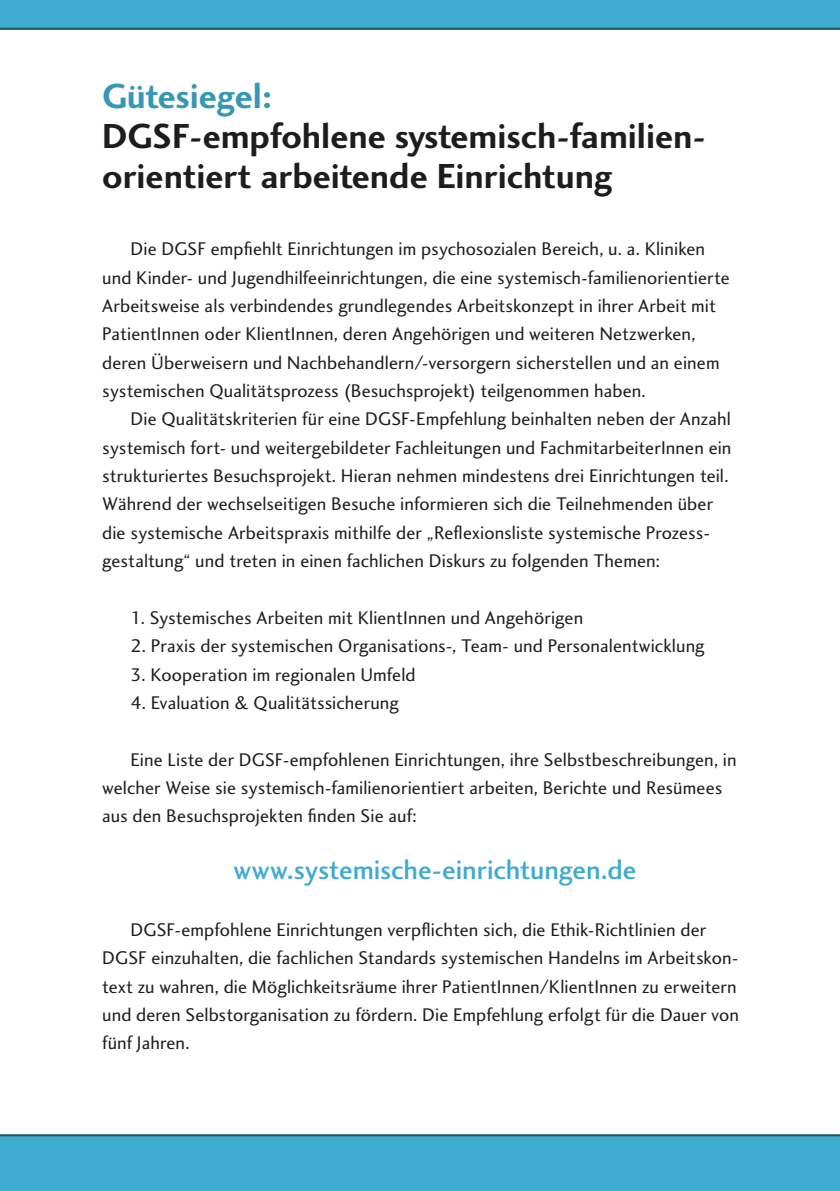
<style>
.page{position:relative;width:840px;height:1191px;background:#fff}
.page>*{position:absolute;margin:0;border:0;box-sizing:border-box;transform-origin:0 0}
.t1{font:36px/40px "Charlotte Sans Bold Plain";color:#1d1d1b}
.t2{font:36px "Charlotte Sans Bold Plain";color:#3896b5}
.t3{font:28px "Charlotte Sans Medium Plain";letter-spacing:-.005em;color:#3fabd0}
.t4{font:19px/28.4px "Charlotte Sans Book Plain";letter-spacing:.005em;color:#1d1d1b}
</style>
<div class="page">
<svg style="left:0;top:0;width:839px;height:30px;background:#3ca5c9"></svg>
<div style="left:0;top:1134px;width:839px;height:57px;background:#3fabd0"></div>
<h1 class="t2" style="left:102px;top:75px;width:171px">Gütesiegel:</h1>
<h1 class="t1" style="left:102px;top:116px;width:601px">DGSF-empfohlene systemisch-familien&shy;orientiert arbeitende Einrichtung</h1>
<p class="t4" style="left:102px;top:235px;width:629px;text-indent:28px">Die DGSF empfiehlt Einrichtungen im psychosozialen Bereich, u. a. Kliniken und Kinder- und Jugendhilfeeinrichtungen, die eine systemisch-familienorientierte Arbeitsweise als verbindendes grundlegendes Arbeitskonzept in ihrer Arbeit mit PatientInnen oder KlientInnen, deren Angehörigen und weiteren Netzwerken, deren Überweisern und Nachbehandlern/-versorgern sicherstellen und an einem systemischen Qualitätsprozess (Besuchsprojekt) teilgenommen haben.</p>
<p class="t4" style="left:102px;top:405px;width:630px;text-indent:28px">Die Qualitätskriterien für eine DGSF-Empfehlung beinhalten neben der Anzahl systemisch fort- und weitergebildeter Fachleitungen und FachmitarbeiterInnen ein strukturiertes Besuchsprojekt. Hieran nehmen mindestens drei Einrichtungen teil.<br>Während der wechselseitigen Besuche informieren sich die Teilnehmenden über die systemische Arbeitspraxis mithilfe der „Reflexionsliste systemische Prozess&shy;gestaltung“ und treten in einen fachlichen Diskurs zu folgenden Themen:</p>
<p class="t4" style="left:130px;top:604px;width:454px">1. Systemisches Arbeiten mit KlientInnen und Angehörigen</p>
<p class="t4" style="left:130px;top:632px;width:575px">2. Praxis der systemischen Organisations-, Team- und Personalentwicklung</p>
<p class="t4" style="left:130px;top:660px;width:286px">3. Kooperation im regionalen Umfeld</p>
<p class="t4" style="left:130px;top:689px;width:270px">4. Evaluation &amp; Qualitätssicherung</p>
<p class="t4" style="left:102px;top:745px;width:635px;text-indent:28px">Eine Liste der DGSF-empfohlenen Einrichtungen, ihre Selbstbeschreibungen, in welcher Weise sie systemisch-familienorientiert arbeiten, Berichte und Resümees aus den Besuchsprojekten finden Sie auf:</p>
<h2 class="t3" style="left:233px;top:853px;width:404px">www.systemische-einrichtungen.de</h2>
<p class="t4" style="left:102px;top:915px;width:638px;text-indent:28px">DGSF-empfohlene Einrichtungen verpflichten sich, die Ethik-Richtlinien der DGSF einzuhalten, die fachlichen Standards systemischen Handelns im Arbeitskon&shy;text zu wahren, die Möglichkeitsräume ihrer PatientInnen/KlientInnen zu erweitern und deren Selbstorganisation zu fördern. Die Empfehlung erfolgt für die Dauer von fünf Jahren.</p>
</div>
